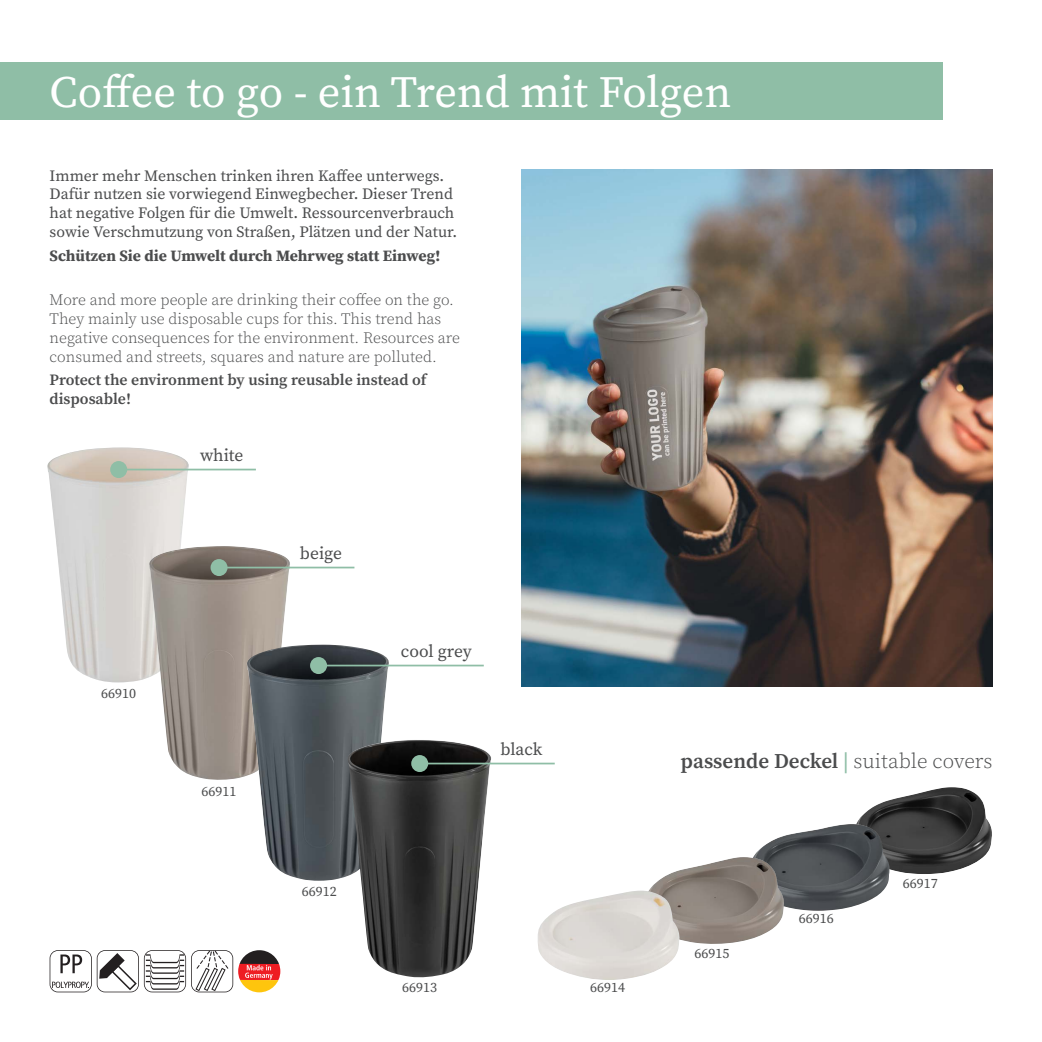
<style>
.page{position:relative;width:1042px;height:1042px;background:#fff}
.page>*{position:absolute;margin:0;border:0;box-sizing:border-box;transform-origin:0 0}
.t1{font:44.62px "Source Serif Pro";color:#fff}
.t2{font:600 21px "Source Serif Pro";color:#4b4c4d}
.t3{font:17.5px "Source Serif Pro";color:#4b4c4d}
.t4{font:300 15.75px/18.9px "Source Serif Pro";color:#4b4c4d}
.t5{font:15.75px/18.9px "Source Serif Pro";color:#4b4c4d}
.t6{font:600 15.75px/18.9px "Source Serif Pro";color:#4b4c4d}
.t7{font:700 15.75px "Source Serif Pro";color:#4b4c4d}
.t8{font:14px "Source Serif Pro";color:#4b4c4d}
.s1{color:#8fbea6}
.s2{font-weight:300}
</style>
<div class="page">
<img style="left:856px;top:787px;width:136px;height:87px">
<img style="left:753px;top:824px;width:136px;height:87px">
<img style="left:649px;top:857px;width:135px;height:87px">
<img style="left:537px;top:890px;width:143px;height:90px">
<img style="left:47px;top:447px;width:142px;height:235px">
<img style="left:149px;top:546px;width:141px;height:234px">
<img style="left:247px;top:644px;width:142px;height:237px">
<img style="left:348px;top:740px;width:143px;height:238px">
<div style="left:0;top:62px;width:943px;height:57px;background:#8fbea6"></div>
<img style="left:521px;top:169px;width:471px;height:517px">
<div style="left:110px;top:461px;width:17px;height:17px;background:#8fbea6;border-radius:50%"></div>
<div style="left:210px;top:559px;width:17px;height:17px;background:#8fbea6;border-radius:50%"></div>
<div style="left:310px;top:657px;width:17px;height:17px;background:#8fbea6;border-radius:50%"></div>
<div style="left:411px;top:755px;width:17px;height:17px;background:#8fbea6;border-radius:50%"></div>
<hr style="left:119px;top:469px;width:137px;height:1px;background:#8fbea6">
<hr style="left:219px;top:567px;width:135px;height:1px;background:#8fbea6">
<hr style="left:318px;top:665px;width:166px;height:1px;background:#8fbea6">
<hr style="left:420px;top:762px;width:135px;height:2px;background:#8fbea6">
<svg style="left:50px;top:950px;width:183px;height:42px"></svg>
<svg style="left:239px;top:950px;width:40px;height:14px"></svg>
<div style="left:238px;top:964px;width:42px;height:16px;background:#ee1d23"></div>
<svg style="left:240px;top:980px;width:39px;height:12px"></svg>
<svg style="left:245px;top:965px;width:28px;height:14px"></svg>
<h1 class="t1" style="left:50px;top:62px;width:683px">Coffee to go - ein Trend mit Folgen</h1>
<p class="t5" style="left:50px;top:166px;width:409px">Immer mehr Menschen trinken ihren Kaffee unterwegs.<br>Dafür nutzen sie vorwiegend Einwegbecher. Dieser Trend hat negative Folgen für die Umwelt. Ressourcenverbrauch sowie Verschmutzung von Straßen, Plätzen und der Natur.</p>
<p class="t7" style="left:50px;top:245px;width:392px">Schützen Sie die Umwelt durch Mehrweg statt Einweg!</p>
<p class="t4" style="left:50px;top:290px;width:412px">More and more people are drinking their coffee on the go.<br>They mainly use disposable cups for this. This trend has negative consequences for the environment. Resources are consumed and streets, squares and nature are polluted.</p>
<p class="t6" style="left:50px;top:370px;width:378px">Protect the environment by using reusable instead of disposable!</p>
<p class="t8" style="left:101px;top:684px;width:36px">66910</p>
<p class="t3" style="left:200px;top:443px;width:45px">white</p>
<p class="t3" style="left:300px;top:542px;width:44px">beige</p>
<p class="t8" style="left:201px;top:782px;width:36px">66911</p>
<p class="t8" style="left:302px;top:881px;width:36px">66912</p>
<p class="t3" style="left:401px;top:640px;width:72px">cool grey</p>
<p class="t3" style="left:500px;top:737px;width:43px">black</p>
<p class="t8" style="left:402px;top:978px;width:36px">66913</p>
<p class="t8" style="left:590px;top:978px;width:36px">66914</p>
<h2 class="t2" style="left:680px;top:746px;width:313px">passende Deckel <span class="s1">|</span> <span class="s2">suitable covers</span></h2>
<p class="t8" style="left:694px;top:943px;width:36px">66915</p>
<p class="t8" style="left:799px;top:909px;width:36px">66916</p>
<p class="t8" style="left:903px;top:874px;width:36px">66917</p>
</div>
